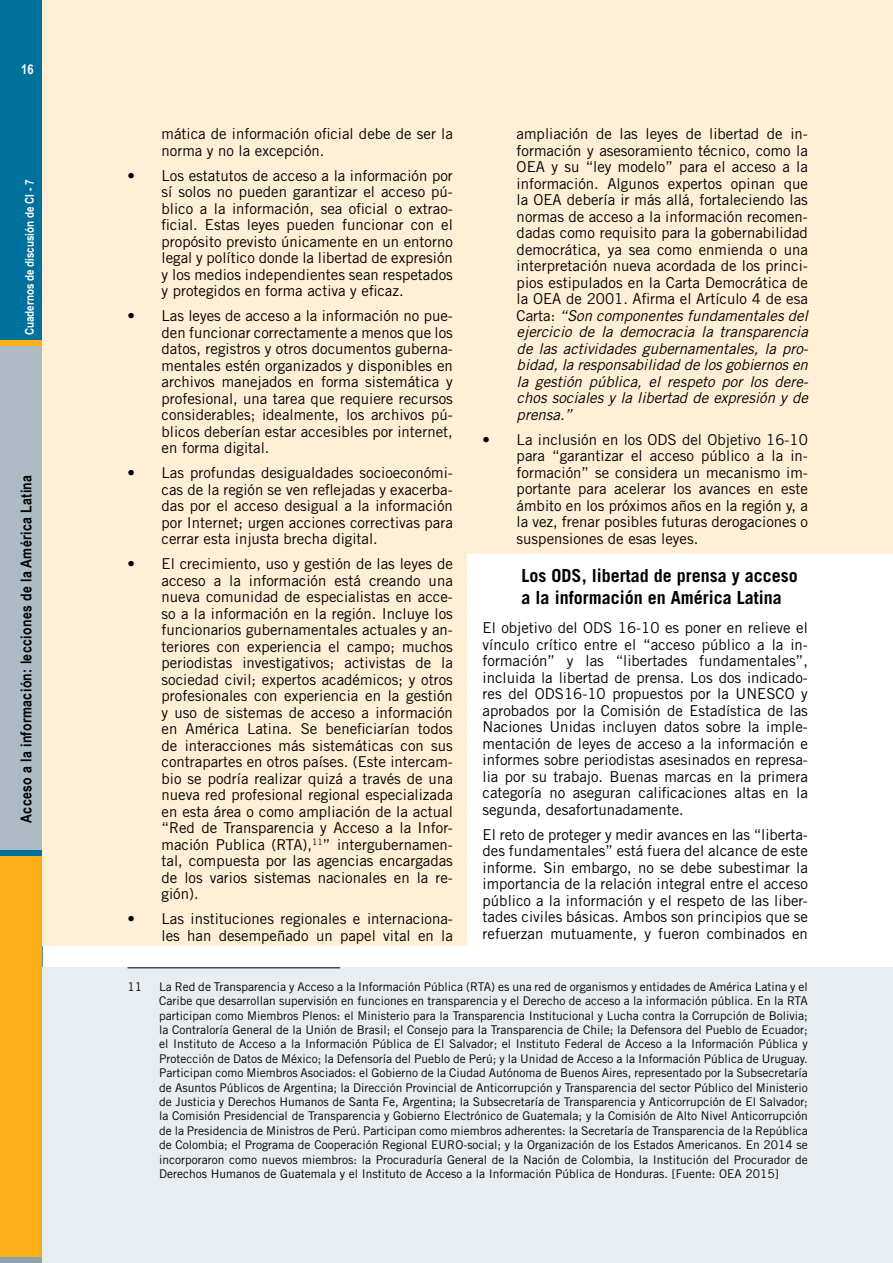
<style>
.page{position:relative;width:893px;height:1263px;background:#fff}
.page>*{position:absolute;margin:0;border:0;box-sizing:border-box;transform-origin:0 0}
.t1{font:700 18px/21.6px "Trade Gothic";color:#000}
.t2{font:15px/16.5px "Trade Gothic";color:#000;text-align:justify}
.t3{font:700 15px "Arial Narrow";letter-spacing:.025em;color:#000}
.t4{font:700 13.5px "Arial Narrow";color:#fff}
.t5{font:12px/14.4px "Trade Gothic";color:#000;text-align:justify}
.t6{font:700 12px "Arial Narrow";color:#fff}
.s1{font-style:italic}
</style>
<div class="page">
<div style="left:0;top:0;width:43px;height:1263px;background:#00719c"></div>
<div style="left:0;top:340px;width:43px;height:510px;background:#acbbc4"></div>
<div style="left:0;top:856px;width:43px;height:401px;background:#fcaf17"></div>
<div style="left:0;top:340px;width:43px;height:6px;background:#fcaf17"></div>
<div style="left:0;top:1257px;width:43px;height:6px;background:#8ea2ac"></div>
<div style="left:43px;top:0;width:850px;height:945px;background:#ffefd6"></div>
<div style="left:43px;top:967px;width:850px;height:296px;background:#e7edf0"></div>
<div style="left:468px;top:555px;width:425px;height:412px;background:#fff"></div>
<hr style="left:128px;top:967px;width:212px;height:1px;background:#000">
<p class="t4" style="left:21px;top:59px;width:14px">16</p>
<p class="t6" style="left:21px;top:335px;width:157px;rotate:-90deg">Cuadernos de discusión de CI - 7</p>
<p class="t3" style="left:15px;top:823px;width:349px;rotate:-90deg">Acceso a la información: lecciones de la América Latina</p>
<p class="t2" style="left:162px;top:125px;width:293px">mática de información oficial debe de ser la norma y no la excepción.</p>
<p class="t2" style="left:162px;top:167px;width:293px;text-indent:-34px">• Los estatutos de acceso a la información por sí solos no pueden garantizar el acceso pú&shy;blico a la información, sea oficial o extrao&shy;ficial. Estas leyes pueden funcionar con el propósito previsto únicamente en un entorno legal y político donde la libertad de expresión y los medios independientes sean respetados y protegidos en forma activa y eficaz.</p>
<p class="t2" style="left:162px;top:307px;width:293px;text-indent:-34px">• Las leyes de acceso a la información no pue&shy;den funcionar correctamente a menos que los datos, registros y otros documentos guberna&shy;mentales estén organizados y disponibles en archivos manejados en forma sistemática y profesional, una tarea que requiere recursos considerables; idealmente, los archivos pú&shy;blicos deberían estar accesibles por internet, en forma digital.</p>
<p class="t2" style="left:162px;top:464px;width:293px;text-indent:-34px">• Las profundas desigualdades socioeconómi&shy;cas de la región se ven reflejadas y exacerba&shy;das por el acceso desigual a la información por Internet; urgen acciones correctivas para cerrar esta injusta brecha digital.</p>
<p class="t2" style="left:162px;top:555px;width:293px;text-indent:-34px">• El crecimiento, uso y gestión de las leyes de acceso a la información está creando una nueva comunidad de especialistas en acce&shy;so a la información en la región. Incluye los funcionarios gubernamentales actuales y an&shy;teriores con experiencia el campo; muchos periodistas investigativos; activistas de la sociedad civil; expertos académicos; y otros profesionales con experiencia en la gestión y uso de sistemas de acceso a información en América Latina. Se beneficiarían todos de interacciones más sistemáticas con sus contrapartes en otros países. (Este intercam&shy;bio se podría realizar quizá a través de una nueva red profesional regional especializada en esta área o como ampliación de la actual “Red de Transparencia y Acceso a la Infor&shy;mación Publica (RTA),<sup>11</sup>” intergubernamen&shy;tal, compuesta por las agencias encargadas de los varios sistemas nacionales en la re&shy;gión).</p>
<p class="t2" style="left:128px;top:910px;width:327px;text-align:right">• Las instituciones regionales e internaciona&shy;les han desempeñado un papel vital en la</p>
<p class="t5" style="left:128px;top:979px;width:16px">11</p>
<p class="t5" style="left:159px;top:979px;width:650px">La Red de Transparencia y Acceso a la Información Pública (RTA) es una red de organismos y entidades de América Latina y el Caribe que desarrollan supervisión en funciones en transparencia y el Derecho de acceso a la información pública. En la RTA participan como Miembros Plenos: el Ministerio para la Transparencia Institucional y Lucha contra la Corrupción de Bolivia; la Contraloría General de la Unión de Brasil; el Consejo para la Transparencia de Chile; la Defensora del Pueblo de Ecuador; el Instituto de Acceso a la Información Pública de El Salvador; el Instituto Federal de Acceso a la Información Pública y Protección de Datos de México; la Defensoría del Pueblo de Perú; y la Unidad de Acceso a la Información Pública de Uruguay.<br>Participan como Miembros Asociados: el Gobierno de la Ciudad Autónoma de Buenos Aires, representado por la Subsecretaría de Asuntos Públicos de Argentina; la Dirección Provincial de Anticorrupción y Transparencia del sector Público del Ministerio de Justicia y Derechos Humanos de Santa Fe, Argentina; la Subsecretaría de Transparencia y Anticorrupción de El Salvador; la Comisión Presidencial de Transparencia y Gobierno Electrónico de Guatemala; y la Comisión de Alto Nivel Anticorrupción de la Presidencia de Ministros de Perú. Participan como miembros adherentes: la Secretaría de Transparencia de la República de Colombia; el Programa de Cooperación Regional EURO-social; y la Organización de los Estados Americanos. En 2014 se incorporaron como nuevos miembros: la Procuraduría General de la Nación de Colombia, la Institución del Procurador de Derechos Humanos de Guatemala y el Instituto de Acceso a la Información Pública de Honduras. [Fuente: OEA 2015]</p>
<p class="t2" style="left:517px;top:125px;width:293px">ampliación de las leyes de libertad de in&shy;formación y asesoramiento técnico, como la OEA y su “ley modelo” para el acceso a la información. Algunos expertos opinan que la OEA debería ir más allá, fortaleciendo las normas de acceso a la información recomen&shy;dadas como requisito para la gobernabilidad democrática, ya sea como enmienda o una interpretación nueva acordada de los princi&shy;pios estipulados en la Carta Democrática de la OEA de 2001. Afirma el Artículo 4 de esa Carta: <span class="s1">“Son componentes fundamentales del ejercicio de la democracia la transparencia de las actividades gubernamentales, la pro&shy;bidad, la responsabilidad de los gobiernos en la gestión pública, el respeto por los dere&shy;chos sociales y la libertad de expresión y de prensa.”</span></p>
<p class="t2" style="left:517px;top:431px;width:293px;text-indent:-34px">• La inclusión en los ODS del Objetivo 16-10 para “garantizar el acceso público a la in&shy;formación” se considera un mecanismo im&shy;portante para acelerar los avances en este ámbito en los próximos años en la región y, a la vez, frenar posibles futuras derogaciones o suspensiones de esas leyes.</p>
<p class="t1" style="left:522px;top:565px;width:278px">Los ODS, libertad de prensa y acceso a la información en América Latina</p>
<p class="t2" style="left:483px;top:619px;width:327px">El objetivo del ODS 16-10 es poner en relieve el vínculo crítico entre el “acceso público a la in&shy;formación” y las “libertades fundamentales”, incluida la libertad de prensa. Los dos indicado&shy;res del ODS16-10 propuestos por la UNESCO y aprobados por la Comisión de Estadística de las Naciones Unidas incluyen datos sobre la imple&shy;mentación de leyes de acceso a la información e informes sobre periodistas asesinados en represa&shy;lia por su trabajo. Buenas marcas en la primera categoría no aseguran calificaciones altas en la segunda, desafortunadamente.</p>
<p class="t2" style="left:483px;top:826px;width:327px">El reto de proteger y medir avances en las “liberta&shy;des fundamentales” está fuera del alcance de este informe. Sin embargo, no se debe subestimar la importancia de la relación integral entre el acceso público a la información y el respeto de las liber&shy;tades civiles básicas. Ambos son principios que se refuerzan mutuamente, y fueron combinados en</p>
</div>
